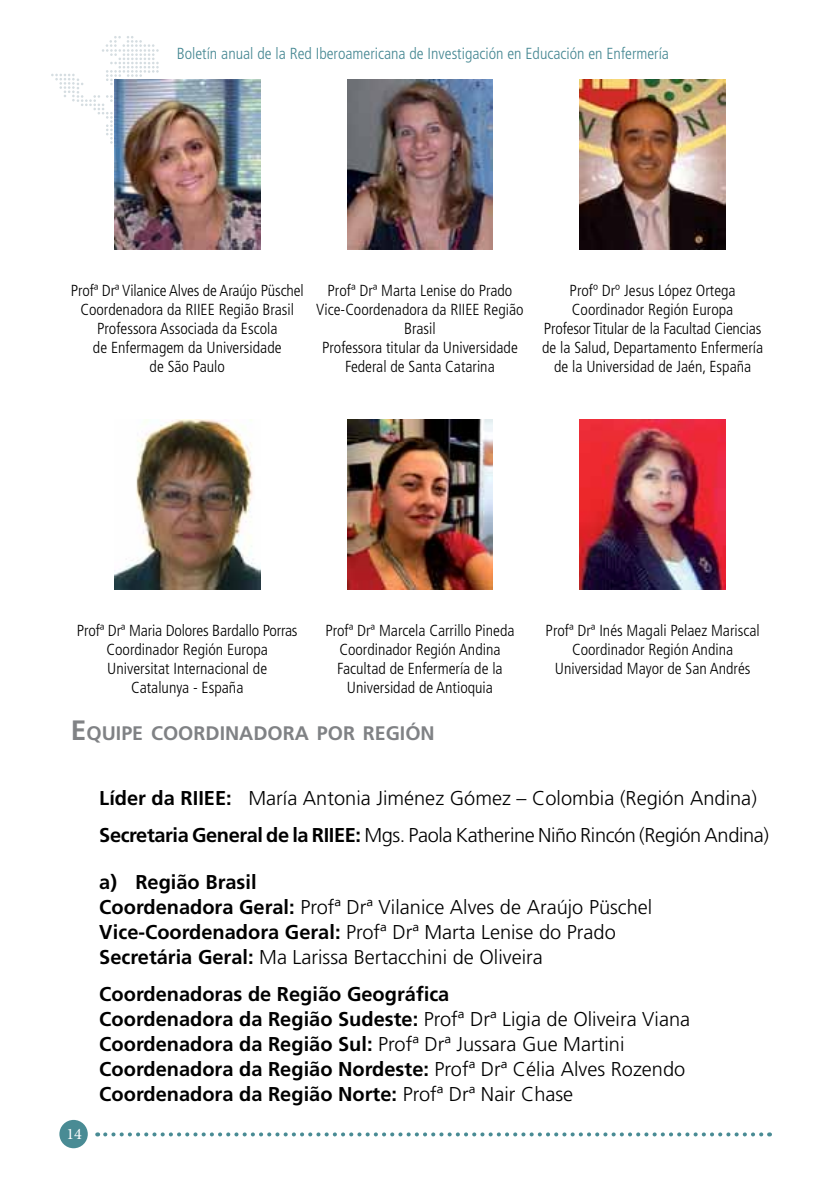
<style>
.page{position:relative;width:840px;height:1191px;background:#fff}
.page>*{position:absolute;margin:0;border:0;box-sizing:border-box;transform-origin:0 0}
.t1{font:300 20px/25px "Frutiger LT Std";color:#000}
.t2{font:700 20px/25px "Frutiger LT Std";color:#000}
.t3{font:700 19.6px "Frutiger LT Std";color:#808285}
.t4{font:300 condensed 16px/19.2px "Frutiger LT Std";color:#000;text-align:center}
.t5{font:300 condensed 16px "Frutiger LT Std";color:#458792}
.t6{font:16px "Minion Pro";color:#fff}
.s1{font-size:28px}
.s2{font-weight:700}
.s3{font-weight:300}
</style>
<div class="page">
<div style="left:59px;top:1119px;width:29px;height:29px;background:#498b94;border-radius:50%"></div>
<svg style="left:105px;top:1132px;width:664px;height:4px"></svg>
<svg style="left:51px;top:36px;width:108px;height:108px"></svg>
<img style="left:114px;top:79px;width:146px;height:170px">
<img style="left:347px;top:79px;width:145px;height:170px">
<img style="left:579px;top:79px;width:146px;height:170px">
<img style="left:114px;top:420px;width:146px;height:170px">
<img style="left:347px;top:420px;width:145px;height:170px">
<img style="left:579px;top:420px;width:146px;height:170px">
<p class="t5" style="left:177px;top:44px;width:493px">Boletín anual de la Red Iberoamericana de Investigación en Educación en Enfermería</p>
<p class="t4" style="left:71px;top:281px;width:234px">Profª Drª Vilanice Alves de Araújo Püschel<br>Coordenadora da RIIEE Região Brasil<br>Professora Associada da Escola<br>de Enfermagem da Universidade<br>de São Paulo</p>
<p class="t4" style="left:316px;top:281px;width:209px">Profª Drª Marta Lenise do Prado<br>Vice-Coordenadora da RIIEE Região<br>Brasil<br>Professora titular da Universidade<br>Federal de Santa Catarina</p>
<p class="t4" style="left:541px;top:281px;width:223px">Profº Drº Jesus López Ortega Coordinador Región Europa<br>Profesor Titular de la Facultad Ciencias de la Salud, Departamento Enfermería de la Universidad de Jaén, España</p>
<p class="t4" style="left:77px;top:621px;width:222px">Profª Drª Maria Dolores Bardallo Porras<br>Coordinador Región Europa<br>Universitat Internacional de<br>Catalunya - España</p>
<p class="t4" style="left:325px;top:621px;width:191px">Profª Drª Marcela Carrillo Pineda<br>Coordinador Región Andina<br>Facultad de Enfermería de la<br>Universidad de Antioquia</p>
<p class="t4" style="left:545px;top:621px;width:215px">Profª Drª Inés Magali Pelaez Mariscal<br>Coordinador Región Andina<br>Universidad Mayor de San Andrés</p>
<p class="t3" style="left:71px;top:722px;width:365px"><span class="s1">E</span>QUIPE COORDINADORA POR REGIÓN</p>
<p class="t6" style="left:66px;top:1123px;width:17px">14</p>
<p class="t1" style="left:99px;top:780px;width:670px;line-height:36.4px"><span class="s2">Líder da RIIEE:</span> María Antonia Jiménez Gómez – Colombia (Región Andina)<br><span class="s2">Secretaria General de la RIIEE:</span> Mgs. Paola Katherine Niño Rincón (Región Andina)</p>
<p class="t1" style="left:99px;top:870px;width:554px"><span class="s2">a) Região Brasil<br>Coordenadora Geral:</span> Profª Drª Vilanice Alves de Araújo Püschel <span class="s2">Vice-Coordenadora Geral:</span> Profª Drª Marta Lenise do Prado <span class="s2">Secretária Geral:</span> Ma Larissa Bertacchini de Oliveira</p>
<p class="t2" style="left:99px;top:981px;width:592px">Coordenadoras de Região Geográfica<br>Coordenadora da Região Sudeste: <span class="s3">Profª Drª Ligia de Oliveira Viana </span>Coordenadora da Região Sul: <span class="s3">Profª Drª Jussara Gue Martini </span>Coordenadora da Região Nordeste: <span class="s3">Profª Drª Célia Alves Rozendo </span>Coordenadora da Região Norte: <span class="s3">Profª Drª Nair Chase</span></p>
</div>
